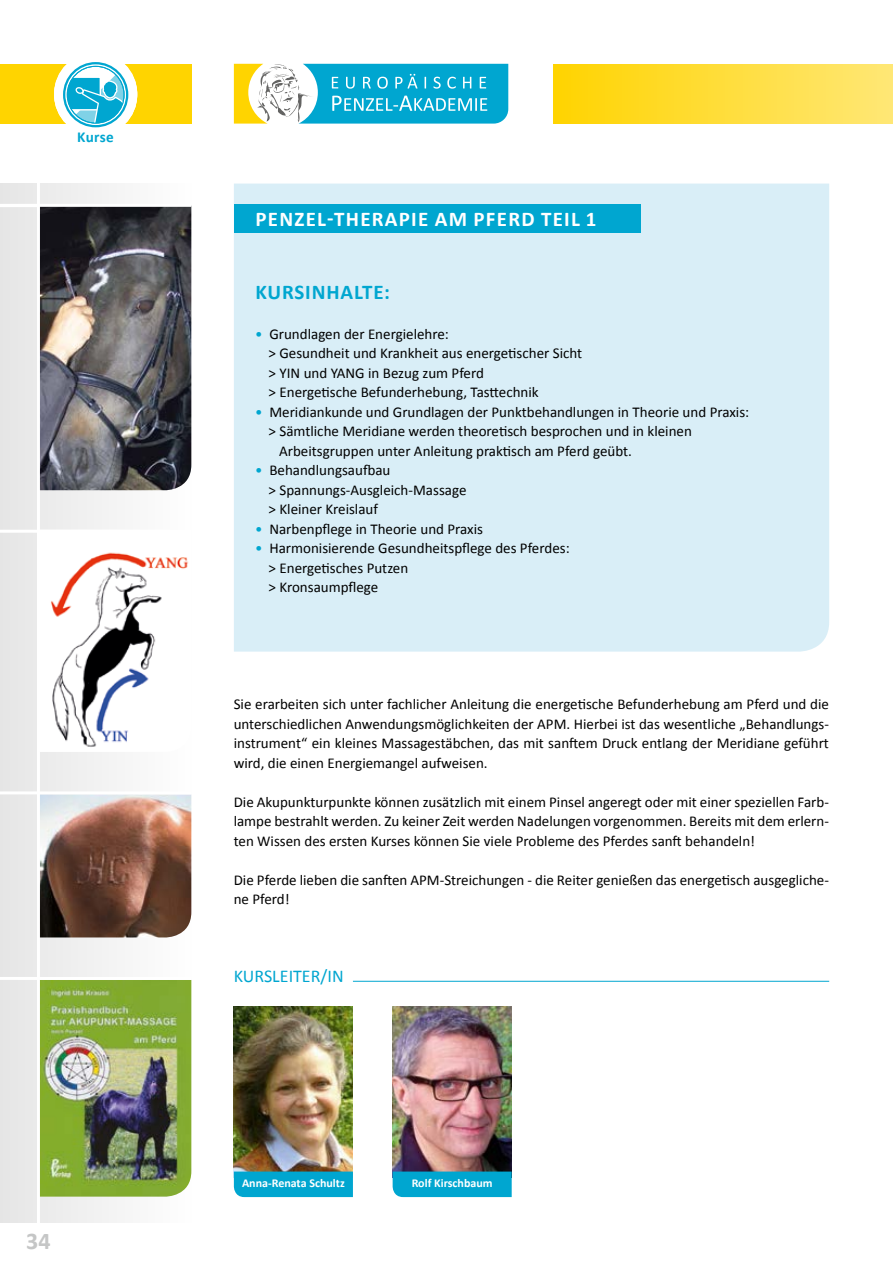
<style>
.page{position:relative;width:893px;height:1263px;background:#fff}
.page>*{position:absolute;margin:0;border:0;box-sizing:border-box;transform-origin:0 0}
.t1{font:700 24px "Calibri";color:#c5c6c6}
.t2{font:700 21px "Calibri";letter-spacing:.06em;color:#fff}
.t3{font:700 21px "Calibri";letter-spacing:.04em;color:#00a6d0}
.t4{font:18px "Calibri";color:#00a6d0}
.t5{font:700 15.15px "Calibri";letter-spacing:.015em;color:#00a6d0}
.t6{font:15px/19.5px "Calibri";color:#000}
.t7{font:700 12px "Calibri";color:#fff}
.s1{color:#00a6d0}
</style>
<div class="page">
<svg style="left:234px;top:64px;width:274px;height:60px"></svg>
<div style="left:0;top:64px;width:191px;height:60px;background:#ffd400"></div>
<div style="left:553px;top:64px;width:340px;height:60px;background:linear-gradient(to right,#ffd300,#ffe775)"></div>
<div style="left:0;top:183px;width:191px;height:1040px;background:linear-gradient(to right,#e5e5e5,#fefefd)"></div>
<img style="left:40px;top:533px;width:151px;height:219px">
<svg style="left:59px;top:58px;width:74px;height:74px"></svg>
<div style="left:54px;top:53px;width:83px;height:83px;border:9px solid #fff;border-radius:50%"></div>
<div style="left:63px;top:62px;width:65px;height:65px;border:2px solid #00a6d0;border-radius:50%"></div>
<svg style="left:67px;top:75px;width:57px;height:48px;background:#50c1de"></svg>
<div style="left:67px;top:66px;width:58px;height:58px;border:1px solid #00a6d0;border-radius:50%"></div>
<div style="left:234px;top:184px;width:595px;height:468px;background:#d9eef7"></div>
<div style="left:234px;top:204px;width:407px;height:29px;background:#00a6d0"></div>
<hr style="left:353px;top:981px;width:476px;height:1px;background:#00a6d0">
<img style="left:40px;top:207px;width:151px;height:283px">
<img style="left:40px;top:794px;width:151px;height:143px">
<img style="left:40px;top:980px;width:151px;height:216px">
<hr style="left:0;top:530px;width:191px;height:3px;background:#fff">
<hr style="left:0;top:204px;width:191px;height:3px;background:#fff">
<hr style="left:0;top:791px;width:191px;height:3px;background:#fff">
<hr style="left:0;top:977px;width:191px;height:3px;background:#fff">
<hr style="left:37px;top:184px;width:3px;height:1046px;background:#fff">
<img style="left:234px;top:1006px;width:119px;height:165px">
<div style="left:234px;top:1171px;width:119px;height:26px;background:#00a6d0"></div>
<img style="left:393px;top:1006px;width:119px;height:165px">
<div style="left:393px;top:1171px;width:119px;height:26px;background:#00a6d0"></div>
<p class="t5" style="left:77px;top:128px;width:38px">Kurse</p>
<h1 class="t1" style="left:26px;top:1226px;width:26px">34</h1>
<h2 class="t2" style="left:256px;top:206px;width:342px">PENZEL-THERAPIE AM PFERD TEIL 1</h2>
<h2 class="t3" style="left:256px;top:279px;width:136px">KURSINHALTE:</h2>
<p class="t6" style="left:269px;top:323px;width:315px;text-indent:-14px"><span class="s1">•</span> Grundlagen der Energielehre:<br>&gt; Gesundheit und Krankheit aus energetischer Sicht &gt; YIN und YANG in Bezug zum Pferd<br>&gt; Energetische Befunderhebung, Tasttechnik</p>
<p class="t6" style="left:255px;top:401px;width:496px"><span class="s1">•</span> Meridiankunde und Grundlagen der Punktbehandlungen in Theorie und Praxis:</p>
<p class="t6" style="left:269px;top:421px;width:425px">&gt; Sämtliche Meridiane werden theoretisch besprochen und in kleinen</p>
<p class="t6" style="left:279px;top:440px;width:354px">Arbeitsgruppen unter Anleitung praktisch am Pferd geübt.</p>
<p class="t6" style="left:269px;top:460px;width:199px;text-indent:-14px"><span class="s1">•</span> Behandlungsaufbau<br>&gt; Spannungs-Ausgleich-Massage &gt; Kleiner Kreislauf</p>
<p class="t6" style="left:255px;top:518px;width:229px"><span class="s1">•</span> Narbenpflege in Theorie und Praxis</p>
<p class="t6" style="left:269px;top:538px;width:303px;text-indent:-14px"><span class="s1">•</span> Harmonisierende Gesundheitspflege des Pferdes: &gt; Energetisches Putzen<br>&gt; Kronsaumpflege</p>
<p class="t6" style="left:234px;top:694px;width:597px;text-align:justify">Sie erarbeiten sich unter fachlicher Anleitung die energetische Befunderhebung am Pferd und die unterschiedlichen Anwendungsmöglichkeiten der APM. Hierbei ist das wesentliche „Behandlungs&shy;instrument“ ein kleines Massagestäbchen, das mit sanftem Druck entlang der Meridiane geführt wird, die einen Energiemangel aufweisen.</p>
<p class="t6" style="left:234px;top:791px;width:597px;text-align:justify">Die Akupunkturpunkte können zusätzlich mit einem Pinsel angeregt oder mit einer speziellen Farb&shy;lampe bestrahlt werden. Zu keiner Zeit werden Nadelungen vorgenommen. Bereits mit dem erlern&shy;ten Wissen des ersten Kurses können Sie viele Probleme des Pferdes sanft behandeln!</p>
<p class="t6" style="left:234px;top:869px;width:597px">Die Pferde lieben die sanften APM-Streichungen - die Reiter genießen das energetisch ausgegliche&shy;ne Pferd!</p>
<p class="t4" style="left:234px;top:965px;width:111px">KURSLEITER/IN</p>
<p class="t7" style="left:242px;top:1175px;width:104px">Anna-Renata Schultz</p>
<p class="t7" style="left:412px;top:1175px;width:82px">Rolf Kirschbaum</p>
</div>
